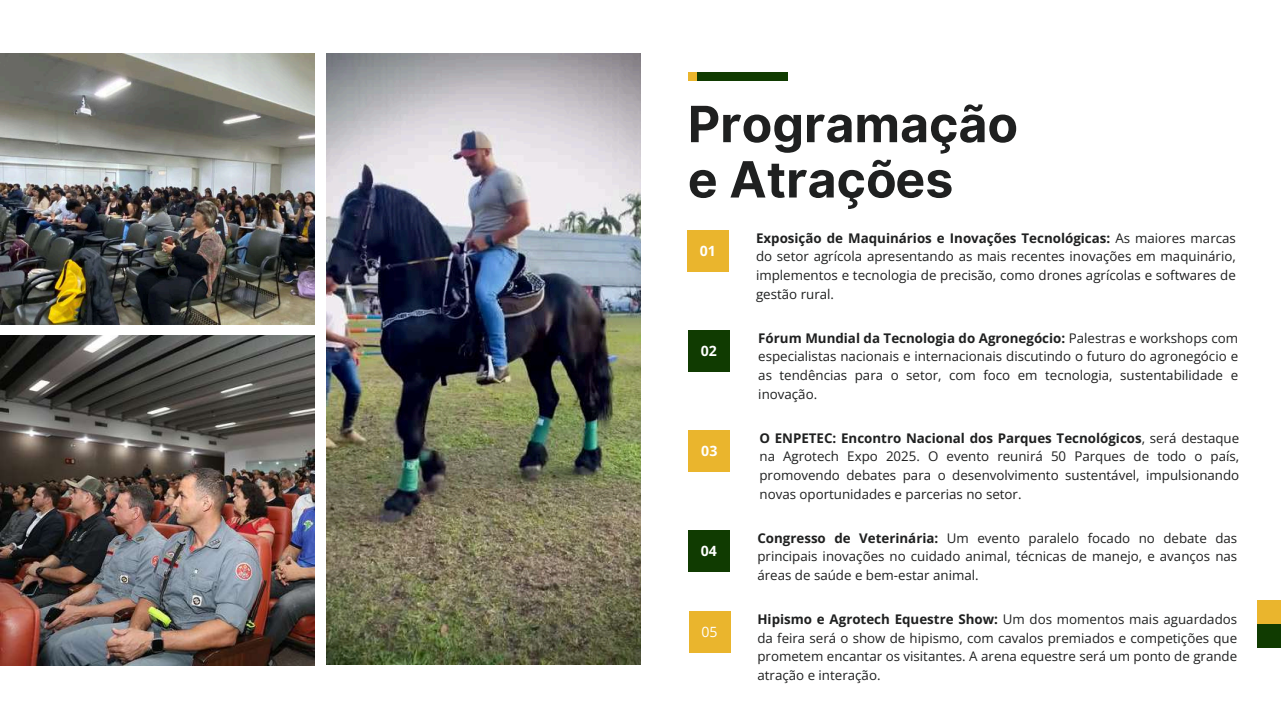
<style>
.page{position:relative;width:1281px;height:720px;background:#fff}
.page>*{position:absolute;margin:0;border:0;box-sizing:border-box;transform-origin:0 0}
.t1{font:700 50px/55.4px "Inter";color:#1f2020}
.t2{font:700 14.12px "Open Sans";color:#fff}
.t3{font:14.12px "Open Sans";color:#fff}
.t4{font:13.38px/18.6px "Open Sans";color:#1f2020;text-align:justify}
.s1{font-weight:700}
</style>
<div class="page">
<div style="left:1256px;top:624px;width:24px;height:24px;background:#103b01"></div>
<div style="left:1256px;top:600px;width:24px;height:24px;background:#eab52d"></div>
<img style="left:0;top:54px;width:314px;height:270px">
<img style="left:326px;top:54px;width:314px;height:611px">
<img style="left:0;top:335px;width:314px;height:330px">
<div style="left:696px;top:72px;width:92px;height:9px;background:#103b01"></div>
<div style="left:688px;top:72px;width:8px;height:9px;background:#eab52d"></div>
<div style="left:687px;top:230px;width:42px;height:42px;background:#eab52d"></div>
<div style="left:688px;top:330px;width:42px;height:42px;background:#103b01"></div>
<div style="left:688px;top:430px;width:42px;height:42px;background:#eab52d"></div>
<div style="left:688px;top:611px;width:42px;height:42px;background:#eab52d"></div>
<div style="left:688px;top:530px;width:42px;height:42px;background:#103b01"></div>
<h1 class="t1" style="left:688px;top:96px;width:332px">Programação e Atrações</h1>
<p class="t4" style="left:756px;top:228px;width:481px"><span class="s1">Exposição de Maquinários e Inovações Tecnológicas:</span> As maiores marcas do setor agrícola apresentando as mais recentes inovações em maquinário, implementos e tecnologia de precisão, como drones agrícolas e softwares de gestão rural.</p>
<p class="t2" style="left:700px;top:241px;width:18px">01</p>
<p class="t2" style="left:701px;top:341px;width:18px">02</p>
<p class="t2" style="left:701px;top:441px;width:18px">03</p>
<p class="t2" style="left:701px;top:541px;width:18px">04</p>
<p class="t3" style="left:701px;top:622px;width:18px">05</p>
<p class="t4" style="left:758px;top:328px;width:481px"><span class="s1">Fórum Mundial da Tecnologia do Agronegócio:</span> Palestras e workshops com especialistas nacionais e internacionais discutindo o futuro do agronegócio e as tendências para o setor, com foco em tecnologia, sustentabilidade e inovação.</p>
<p class="t4" style="left:759px;top:428px;width:481px"><span class="s1">O ENPETEC: Encontro Nacional dos Parques Tecnológicos</span>, será destaque na Agrotech Expo 2025. O evento reunirá 50 Parques de todo o país, promovendo debates para o desenvolvimento sustentável, impulsionando novas oportunidades e parcerias no setor.</p>
<p class="t4" style="left:757px;top:528px;width:481px"><span class="s1">Congresso de Veterinária:</span> Um evento paralelo focado no debate das principais inovações no cuidado animal, técnicas de manejo, e avanços nas áreas de saúde e bem-estar animal.</p>
<p class="t4" style="left:757px;top:609px;width:481px"><span class="s1">Hipismo e Agrotech Equestre Show:</span> Um dos momentos mais aguardados da feira será o show de hipismo, com cavalos premiados e competições que prometem encantar os visitantes. A arena equestre será um ponto de grande atração e interação.</p>
</div>
